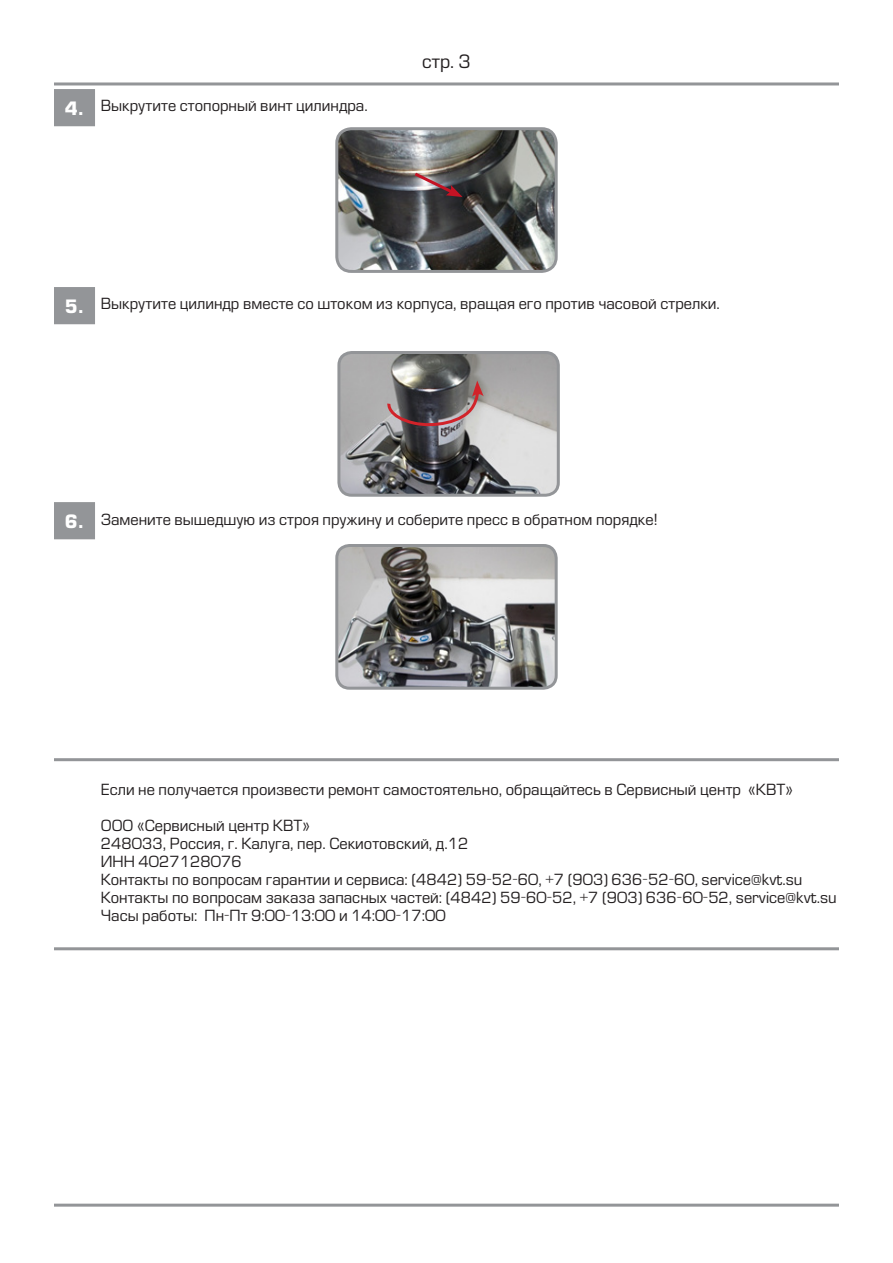
<style>
.page{position:relative;width:893px;height:1263px;background:#fff}
.page>*{position:absolute;margin:0;border:0;box-sizing:border-box;transform-origin:0 0}
.t1{font:700 18px "Europe";color:#fff}
.t2{font:18px "Europe";color:#231f20}
.t3{font:15px "Europe";color:#231f20}
</style>
<div class="page">
<hr style="left:54px;top:82px;width:785px;height:3px;background:#939598">
<hr style="left:54px;top:1203px;width:785px;height:3px;background:#939598">
<img style="left:339px;top:131px;width:215px;height:138px">
<div style="left:335px;top:127px;width:223px;height:146px;border:3px solid #939598;border-radius:15px"></div>
<svg style="left:411px;top:170px;width:51px;height:27px"></svg>
<div style="left:56px;top:91px;width:38px;height:34px;background:#939598"></div>
<div style="left:54px;top:89px;width:41px;height:37px;border:3px solid #939598"></div>
<div style="left:56px;top:289px;width:38px;height:34px;background:#939598"></div>
<div style="left:54px;top:287px;width:41px;height:37px;border:3px solid #939598"></div>
<img style="left:341px;top:355px;width:215px;height:138px">
<div style="left:337px;top:351px;width:223px;height:146px;border:3px solid #939598;border-radius:13px"></div>
<svg style="left:386px;top:381px;width:98px;height:50px;background:#796a6d"></svg>
<div style="left:56px;top:504px;width:38px;height:34px;background:#939598"></div>
<div style="left:54px;top:502px;width:41px;height:37px;border:3px solid #939598"></div>
<img style="left:339px;top:548px;width:215px;height:138px">
<div style="left:335px;top:544px;width:223px;height:146px;border:3px solid #939598;border-radius:13px"></div>
<hr style="left:54px;top:758px;width:785px;height:3px;background:#939598">
<hr style="left:54px;top:947px;width:785px;height:3px;background:#939598">
<p class="t1" style="left:65px;top:97px;width:21px">4.</p>
<p class="t3" style="left:101px;top:97px;width:268px">Выкрутите стопорный винт цилиндра.</p>
<p class="t2" style="left:422px;top:51px;width:50px">стр. 3</p>
<p class="t1" style="left:65px;top:295px;width:21px">5.</p>
<p class="t3" style="left:101px;top:295px;width:621px">Выкрутите цилиндр вместе со штоком из корпуса, вращая его против часовой стрелки.</p>
<p class="t1" style="left:65px;top:510px;width:21px">6.</p>
<p class="t3" style="left:101px;top:511px;width:558px">Замените вышедшую из строя пружину и соберите пресс в обратном порядке!</p>
<p class="t3" style="left:101px;top:781px;width:694px">Если не получается произвести ремонт самостоятельно, обращайтесь в Сервисный центр «КВТ»</p>
<p class="t3" style="left:101px;top:817px;width:211px">OOO «Сервисный центр КВТ»</p>
<p class="t3" style="left:101px;top:835px;width:369px">248033, Россия, г. Калуга, пер. Секиотовский, д.12</p>
<p class="t3" style="left:101px;top:853px;width:142px">ИНН 4027128076</p>
<p class="t3" style="left:101px;top:871px;width:703px">Контакты по вопросам гарантии и сервиса: (4842) 59-52-60, +7 (903) 636-52-60, service@kvt.su</p>
<p class="t3" style="left:101px;top:889px;width:737px">Контакты по вопросам заказа запасных частей: (4842) 59-60-52, +7 (903) 636-60-52, service@kvt.su</p>
<p class="t3" style="left:101px;top:907px;width:347px">Часы работы: Пн-Пт 9:00-13:00 и 14:00-17:00</p>
</div>
